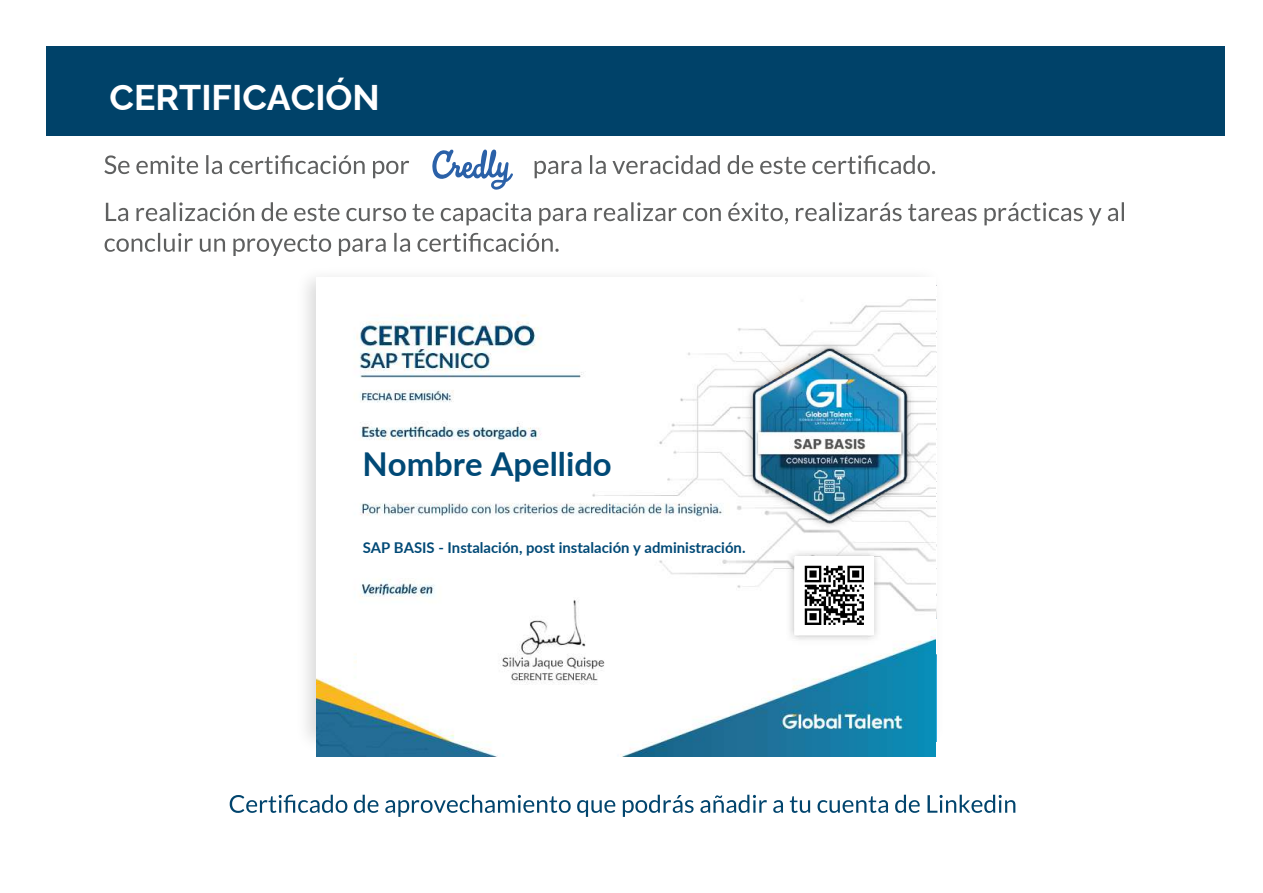
<style>
.page{position:relative;width:1263px;height:893px;background:#fff}
.page>*{position:absolute;margin:0;border:0;box-sizing:border-box;transform-origin:0 0}
.t1{font:700 35.7px "Raleway";color:#fff}
.t2{font:700 32.85px "Lato";color:#004976}
.t3{font:700 14.85px "Lato";color:#004976}
</style>
<div class="page">
<svg style="left:106px;top:202px;width:1018px;height:23px"></svg>
<svg style="left:105px;top:233px;width:454px;height:23px"></svg>
<svg style="left:104px;top:149px;width:831px;height:41px"></svg>
<svg style="left:230px;top:795px;width:690px;height:22px"></svg>
<svg style="left:927px;top:795px;width:88px;height:18px"></svg>
<div style="left:46px;top:46px;width:1178px;height:89px;background:#004269"></div>
<img style="left:317px;top:278px;width:619px;height:478px">
<img style="left:738px;top:343px;width:183px;height:184px">
<img style="left:796px;top:557px;width:77px;height:77px">
<div style="left:357px;top:640px;width:108px;height:44px;background:#fff"></div>
<h1 class="t1" style="left:124px;top:60px;width:267px">CONTÁCTANOS</h1>
<h1 class="t1" style="left:110px;top:69px;width:272px">CERTIFICACIÓN</h1>
<h2 class="t2" style="left:363px;top:440px;width:251px">Nombre Apellido</h2>
<p class="t3" style="left:363px;top:536px;width:384px">SAP BASIS - Instalación, post instalación y administración.</p>
</div>
